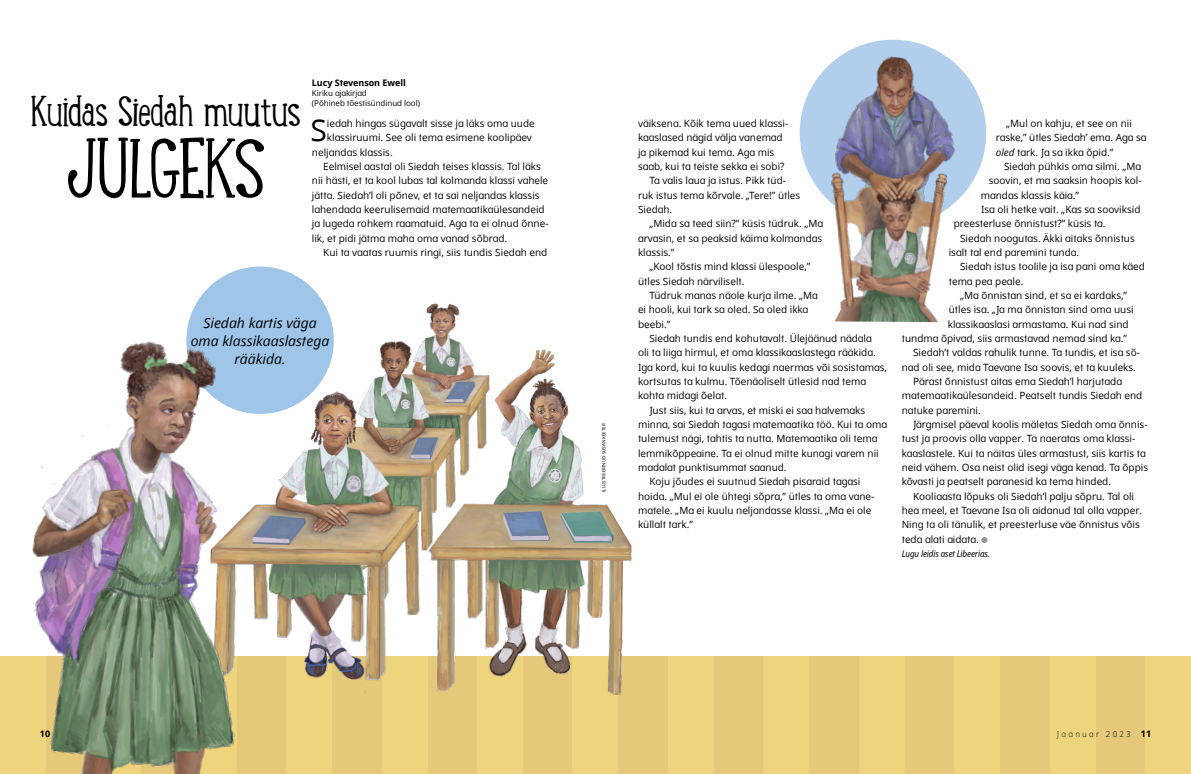
<style>
.page{position:relative;width:1191px;height:774px;background:#fff}
.page>*{position:absolute;margin:0;border:0;box-sizing:border-box;transform-origin:0 0}
.ARTCL_title_LunchBox{font:300 90.1px "Lunch Box Slab";letter-spacing:-.035em;color:#000}
.ARTCL_title_LunchBox-2{font:300 45.9px "Lunch Box Slab";letter-spacing:-.035em;color:#000}
.ARTCL_para_first{font:30.1px "Dots Solidlds Lat";color:#000}
.t1{font:italic 14px/18px "Dots Solidlds Lat";color:#000;text-align:center}
.ARTCL_para{font:10px/14.3px "Dots Solidlds Lat";color:#000}
.ARTCL_para_first-2{font:10px "Dots Solidlds Lat";color:#000}
.POP_para{font:italic 9px "Dots Solid Condlds Lat";letter-spacing:-.01em;color:#000}
.ARTCL-BY_para_first{font:700 9px "Dots Solidlds Lat";letter-spacing:-.005em;color:#000}
.ARTCL-BY_para{font:8px "Dots Solidlds Lat";letter-spacing:-.005em;color:#000}
.t2{font:300 8px "Dots Solidlds Lat";letter-spacing:.28em;color:#000}
.t3{font:4.5px "Dots Solidlds Lat";color:#000}
.s1{font-style:italic}
.s2{font-family:"Ding P Ilds Dpi";font-size:8.5px;color:#939598}
.s3{font-weight:700;font-size:9px}
</style>
<div class="page">
<div style="left:799px;top:40px;width:187px;height:186px;background:#b1cfec;border-radius:50%"></div>
<div style="left:0;top:656px;width:1191px;height:118px;background:#e6c87a"></div>
<img style="left:810px;top:50px;width:156px;height:272px">
<div style="left:286px;top:656px;width:46px;height:118px;background:#eed57d"></div>
<div style="left:382px;top:656px;width:45px;height:118px;background:#eed57d"></div>
<div style="left:477px;top:656px;width:46px;height:118px;background:#eed57d"></div>
<div style="left:573px;top:656px;width:45px;height:118px;background:#eed57d"></div>
<div style="left:668px;top:656px;width:45px;height:118px;background:#eed57d"></div>
<div style="left:763px;top:656px;width:46px;height:118px;background:#eed57d"></div>
<div style="left:859px;top:656px;width:45px;height:118px;background:#eed57d"></div>
<div style="left:954px;top:656px;width:46px;height:118px;background:#eed57d"></div>
<div style="left:1050px;top:656px;width:45px;height:118px;background:#eed57d"></div>
<div style="left:1145px;top:656px;width:46px;height:118px;background:#eed57d"></div>
<div style="left:186px;top:266px;width:148px;height:148px;background:#9fc5e9;border-radius:50%"></div>
<img style="left:186px;top:292px;width:446px;height:414px">
<img style="left:0;top:332px;width:262px;height:442px">
<p class="ARTCL_title_LunchBox-2" style="left:31px;top:84px;width:271px">Kuidas Siedah muutus</p>
<p class="ARTCL_title_LunchBox" style="left:66px;top:114px;width:202px">JULGEKS</p>
<p class="ARTCL-BY_para_first" style="left:312px;top:76px;width:95px">Lucy Stevenson Ewell</p>
<p class="ARTCL-BY_para" style="left:312px;top:87px;width:56px">Kiriku ajakirjad</p>
<p class="ARTCL-BY_para" style="left:312px;top:97px;width:110px">(Põhineb tõestisündinud lool)</p>
<p class="ARTCL_para_first" style="left:310px;top:108px;width:18px">S</p>
<p class="ARTCL_para_first-2" style="left:327px;top:116px;width:209px">iedah hingas sügavalt sisse ja läks oma uude</p>
<p class="ARTCL_para_first-2" style="left:327px;top:130px;width:206px">klassiruumi. See oli tema esimene koolipäev</p>
<p class="ARTCL_para_first-2" style="left:312px;top:145px;width:82px">neljandas klassis.</p>
<p class="ARTCL_para" style="left:312px;top:159px;width:238px;text-indent:11px">Eelmisel aastal oli Siedah teises klassis. Tal läks nii hästi, et ta kool lubas tal kolmanda klassi vahele jätta. Siedah’l oli põnev, et ta sai neljandas klassis lahendada keerulisemaid matemaatikaülesandeid ja lugeda rohkem raamatuid. Aga ta ei olnud õnne&shy;lik, et pidi jätma maha oma vanad sõbrad.</p>
<p class="ARTCL_para" style="left:323px;top:245px;width:226px">Kui ta vaatas ruumis ringi, siis tundis Siedah end</p>
<p class="t1" style="left:191px;top:314px;width:140px">Siedah kartis väga oma klassikaaslastega rääkida.</p>
<p class="t3" style="left:600px;top:492px;width:70px;rotate:-90deg">ILLUSTREERINUD SUSAN KEETER</p>
<p class="ARTCL_para" style="left:638px;top:116px;width:152px">väiksena. Kõik tema uued klassi&shy;kaaslased nägid välja vanemad ja pikemad kui tema. Aga mis saab, kui ta teiste sekka ei sobi?</p>
<p class="ARTCL_para" style="left:638px;top:173px;width:164px;text-indent:11px">Ta valis laua ja istus. Pikk tüd&shy;ruk istus tema kõrvale. „Tere!” ütles<br>Siedah.</p>
<p class="ARTCL_para" style="left:638px;top:216px;width:187px;text-align:justify;text-indent:11px">„Mida sa teed siin?” küsis tüdruk. „Ma arvasin, et sa peaksid käima kolmandas klassis.”</p>
<p class="ARTCL_para" style="left:638px;top:259px;width:174px;text-indent:11px">„Kool tõstis mind klassi ülespoole,” ütles Siedah närviliselt.</p>
<p class="ARTCL_para" style="left:638px;top:288px;width:181px;text-indent:11px">Tüdruk manas näole kurja ilme. „Ma ei hooli, kui tark sa oled. Sa oled ikka beebi.”</p>
<p class="ARTCL_para" style="left:638px;top:331px;width:250px;text-indent:11px">Siedah tundis end kohutavalt. Ülejäänud nädala<br>oli ta liiga hirmul, et oma klassikaaslastega rääkida.<br>Iga kord, kui ta kuulis kedagi naermas või sosistamas, kortsutas ta kulmu. Tõenäoliselt ütlesid nad tema kohta midagi õelat.</p>
<p class="ARTCL_para" style="left:638px;top:403px;width:250px;text-indent:11px">Just siis, kui ta arvas, et miski ei saa halvemaks minna, sai Siedah tagasi matemaatika töö. Kui ta oma tulemust nägi, tahtis ta nutta. Matemaatika oli tema lemmikõppeaine. Ta ei olnud mitte kunagi varem nii madalat punktisummat saanud.</p>
<p class="ARTCL_para" style="left:638px;top:474px;width:238px;text-indent:11px">Koju jõudes ei suutnud Siedah pisaraid tagasi hoida. „Mul ei ole ühtegi sõpra,” ütles ta oma vane&shy;matele. „Ma ei kuulu neljandasse klassi. „Ma ei ole küllalt tark.”</p>
<p class="ARTCL_para" style="left:995px;top:116px;width:152px;text-indent:10px">„Mul on kahju, et see on nii raske,” ütles Siedah’ ema. Aga sa <span class="s1">oled</span> tark. Ja sa ikka õpid.”</p>
<p class="ARTCL_para" style="left:1004px;top:159px;width:138px">Siedah pühkis oma silmi. „Ma</p>
<p class="ARTCL_para" style="left:988px;top:173px;width:154px">soovin, et ma saaksin hoopis kol-</p>
<p class="ARTCL_para" style="left:980px;top:188px;width:100px">mandas klassis käia.”</p>
<p class="ARTCL_para" style="left:953px;top:202px;width:188px;text-indent:27px">Isa oli hetke vait. „Kas sa sooviksid preesterluse õnnistust?” küsis ta.</p>
<p class="ARTCL_para" style="left:948px;top:231px;width:188px;text-indent:11px">Siedah noogutas. Äkki aitaks õnnistus isalt tal end paremini tunda.</p>
<p class="ARTCL_para" style="left:948px;top:259px;width:198px;text-indent:11px">Siedah istus toolile ja isa pani oma käed tema pea peale.</p>
<p class="ARTCL_para" style="left:960px;top:288px;width:168px">„Ma õnnistan sind, et sa ei kardaks,”</p>
<p class="ARTCL_para" style="left:948px;top:302px;width:186px">ütles isa. „Ja ma õnnistan sind oma uusi</p>
<p class="ARTCL_para" style="left:947px;top:317px;width:182px">klassikaaslasi armastama. Kui nad sind</p>
<p class="ARTCL_para" style="left:901px;top:331px;width:227px">tundma õpivad, siis armastavad nemad sind ka.”</p>
<p class="ARTCL_para" style="left:901px;top:345px;width:240px;text-indent:11px">Siedah’t valdas rahulik tunne. Ta tundis, et isa sõ&shy;nad oli see, mida Taevane Isa soovis, et ta kuuleks.</p>
<p class="ARTCL_para" style="left:901px;top:374px;width:242px;text-indent:11px">Pärast õnnistust aitas ema Siedah’l harjutada matemaatikaülesandeid. Peatselt tundis Siedah end natuke paremini.</p>
<p class="ARTCL_para" style="left:901px;top:417px;width:248px;text-indent:11px">Järgmisel päeval koolis mäletas Siedah oma õnnis&shy;tust ja proovis olla vapper. Ta naeratas oma klassi&shy;kaaslastele. Kui ta näitas üles armastust, siis kartis ta neid vähem. Osa neist olid isegi väga kenad. Ta õppis kõvasti ja peatselt paranesid ka tema hinded.</p>
<p class="ARTCL_para" style="left:901px;top:489px;width:242px;text-indent:11px">Kooliaasta lõpuks oli Siedah’l palju sõpru. Tal oli hea meel, et Taevane Isa oli aidanud tal olla vapper.<br>Ning ta oli tänulik, et preesterluse väe õnnistus võis teda alati aidata. <span class="s2">●</span></p>
<p class="POP_para" style="left:901px;top:547px;width:90px">Lugu leidis aset Libeerias.</p>
<p class="ARTCL-BY_para_first" style="left:40px;top:727px;width:12px">10</p>
<p class="t2" style="left:1057px;top:728px;width:95px">Jaanuar 2023 <span class="s3">11</span></p>
</div>
